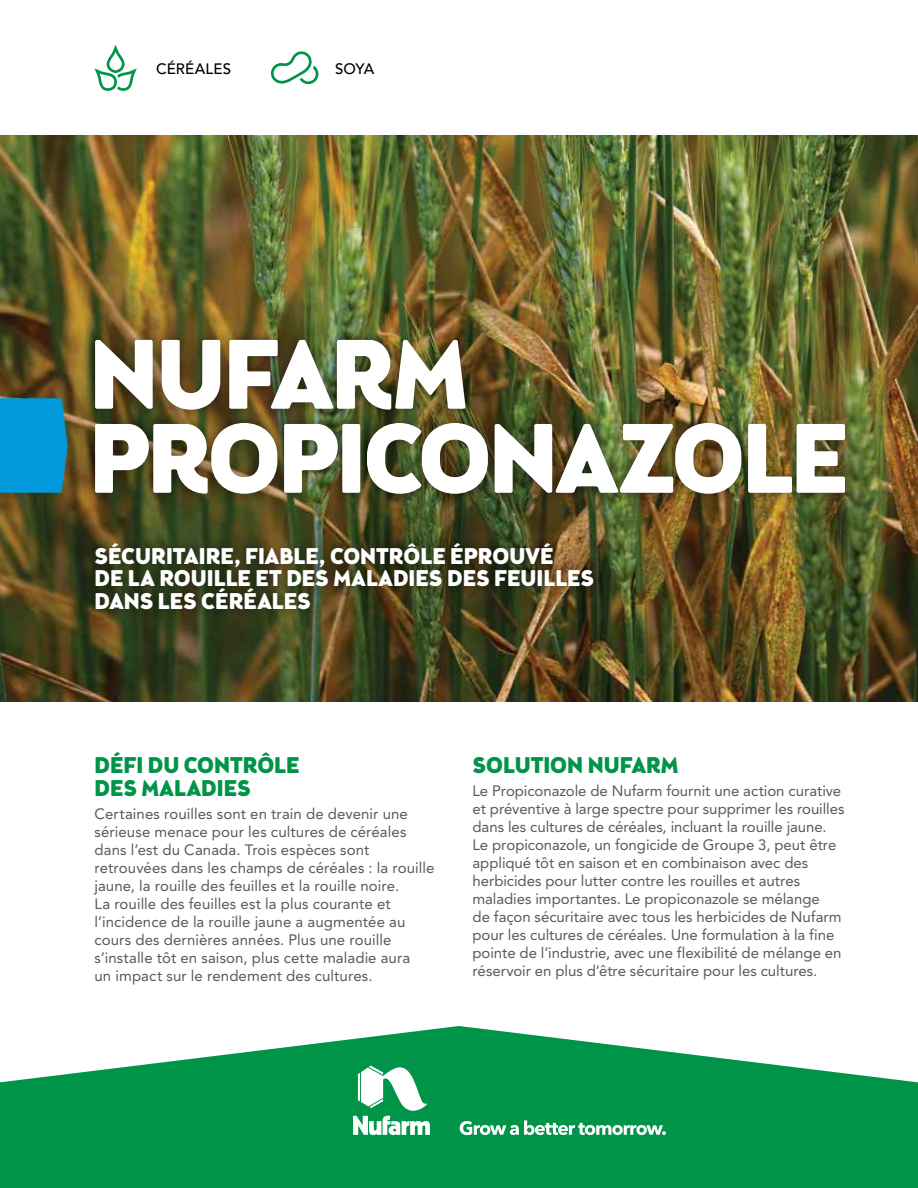
<style>
.page{position:relative;width:918px;height:1188px;background:#fff}
.page>*{position:absolute;margin:0;border:0;box-sizing:border-box;transform-origin:0 0}
.t1{font:900 97.5px/84px "Brooklyn Samuels Five";letter-spacing:-.025em;color:#fff}
.t2{font:900 22.5px/22.5px "Brooklyn Samuels Five";color:#fff}
.t3{font:900 22.5px/22.5px "Brooklyn Samuels Five";color:#009448}
.t4{font:15px/18px "Avenir";color:#58595b}
.t5{font:500 15px "Avenir";color:#000}
</style>
<div class="page">
<img style="left:0;top:135px;width:918px;height:567px">
<svg style="left:0;top:1026px;width:918px;height:148px;fill:#009448"></svg>
<svg style="left:353px;top:1066px;width:77px;height:69px"></svg>
<svg style="left:460px;top:1120px;width:206px;height:15px"></svg>
<svg style="left:94px;top:45px;width:43px;height:46px"></svg>
<svg style="left:271px;top:51px;width:47px;height:33px"></svg>
<div style="left:83px;top:532px;width:523px;height:90px;background:#000;opacity:.5"></div>
<svg style="left:0;top:398px;width:68px;height:95px;background:#0596d0"></svg>
<div style="left:0;top:1174px;width:918px;height:14px;background:#009448"></div>
<div style="left:83px;top:328px;width:775px;height:178px;background:#000;opacity:.5"></div>
<p class="t5" style="left:156px;top:60px;width:76px">CÉRÉALES</p>
<p class="t5" style="left:335px;top:60px;width:41px">SOYA</p>
<h1 class="t1" style="left:89px;top:342px;width:761px">NUFARM<br>PROPICONAZOLE</h1>
<h2 class="t2" style="left:94px;top:547px;width:501px">SÉCURITAIRE, FIABLE, CONTRÔLE ÉPROUVÉ<br>DE LA ROUILLE ET DES MALADIES DES FEUILLES<br>DANS LES CÉRÉALES</h2>
<h2 class="t3" style="left:94px;top:756px;width:207px">DÉFI DU CONTRÔLE<br>DES MALADIES</h2>
<p class="t4" style="left:94px;top:805px;width:341px">Certaines rouilles sont en train de devenir une sérieuse menace pour les cultures de céréales dans l’est du Canada. Trois espèces sont retrouvées dans les champs de céréales : la rouille jaune, la rouille des feuilles et la rouille noire.<br>La rouille des feuilles est la plus courante et l’incidence de la rouille jaune a augmentée au cours des dernières années. Plus une rouille s’installe tôt en saison, plus cette maladie aura<br>un impact sur le rendement des cultures.</p>
<h2 class="t3" style="left:472px;top:756px;width:208px">SOLUTION NUFARM</h2>
<p class="t4" style="left:472px;top:782px;width:374px">Le Propiconazole de Nufarm fournit une action curative et préventive à large spectre pour supprimer les rouilles dans les cultures de céréales, incluant la rouille jaune.<br>Le propiconazole, un fongicide de Groupe 3, peut être appliqué tôt en saison et en combinaison avec des herbicides pour lutter contre les rouilles et autres maladies importantes. Le propiconazole se mélange<br>de façon sécuritaire avec tous les herbicides de Nufarm pour les cultures de céréales. Une formulation à la fine pointe de l’industrie, avec une flexibilité de mélange en réservoir en plus d’être sécuritaire pour les cultures.</p>
</div>
